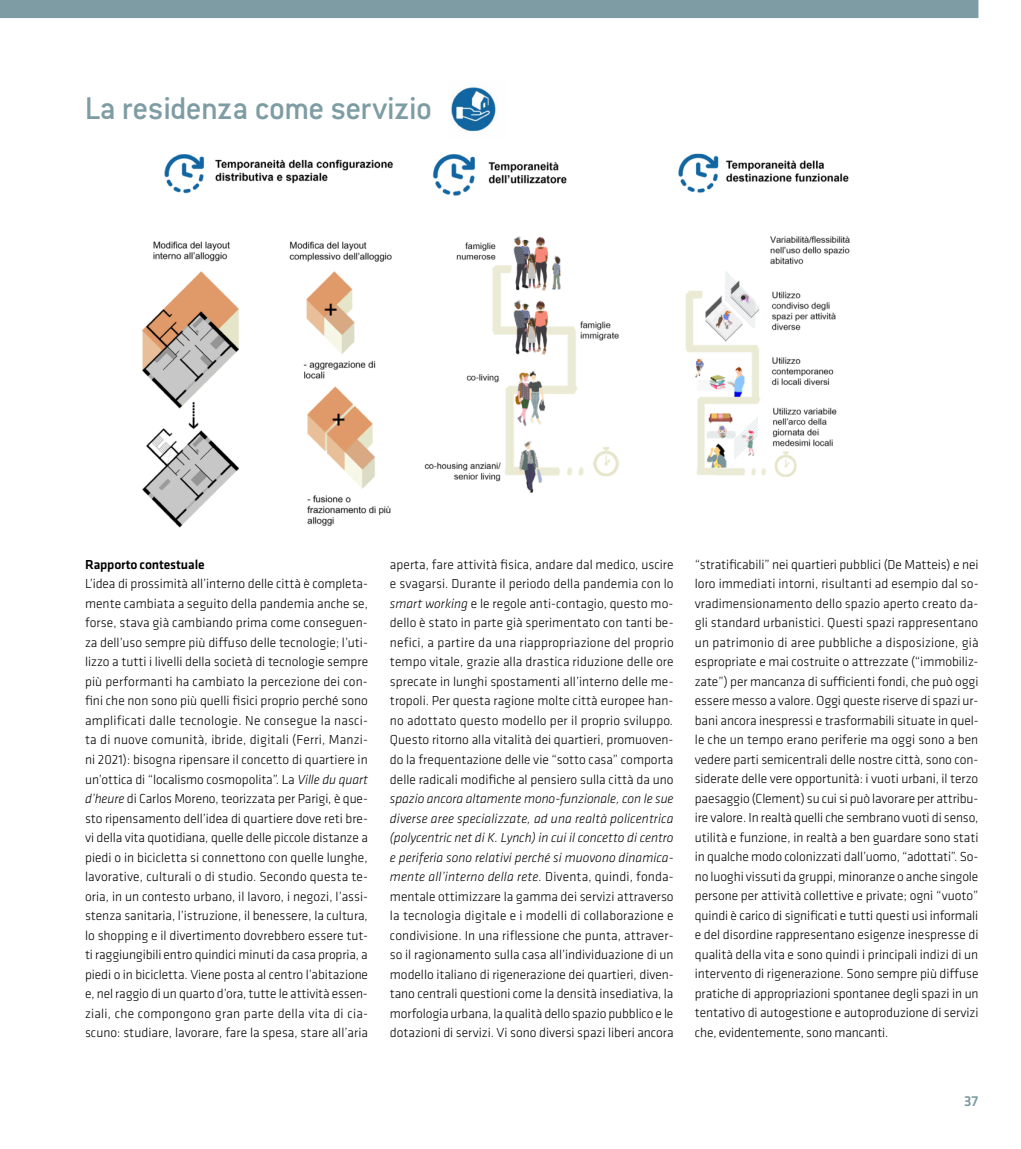
<style>
.page{position:relative;width:1021px;height:1149px;background:#fff}
.page>*{position:absolute;margin:0;border:0;box-sizing:border-box;transform-origin:0 0}
.t1{font:500 34.5px "Conduit ITC";letter-spacing:-.015em;color:#7e9ca3}
.t2{font:500 15px "Klavika";color:#7e9ca3}
.t3{font:300 13.5px/19.5px "Klavika";color:#000;text-align:justify}
.t4{font:500 13.5px "Klavika";letter-spacing:-.01em;color:#000}
.s1{font-style:italic}
</style>
<div class="page">
<div style="left:0;top:0;width:978px;height:18px;background:#7e9ca3"></div>
<img style="left:142px;top:154px;width:252px;height:374px">
<img style="left:451px;top:87px;width:46px;height:45px">
<img style="left:424px;top:154px;width:195px;height:339px">
<img style="left:678px;top:153px;width:172px;height:324px">
<h1 class="t1" style="left:85px;top:97px;width:349px">La residenza come servizio</h1>
<p class="t4" style="left:85px;top:559px;width:121px">Rapporto contestuale</p>
<p class="t3" style="left:85px;top:574px;width:284px">L’idea di prossimità all’interno delle città è completa&shy;mente cambiata a seguito della pandemia anche se, forse, stava già cambiando prima come conseguen&shy;za dell’uso sempre più diffuso delle tecnologie; l’uti&shy;lizzo a tutti i livelli della società di tecnologie sempre più performanti ha cambiato la percezione dei con&shy;fini che non sono più quelli fisici proprio perché sono amplificati dalle tecnologie. Ne consegue la nasci&shy;ta di nuove comunità, ibride, digitali (Ferri, Manzi&shy;ni 2021): bisogna ripensare il concetto di quartiere in un’ottica di “localismo cosmopolita”. La <span class="s1">Ville du quart d’heure</span> di Carlos Moreno, teorizzata per Parigi, è que&shy;sto ripensamento dell’idea di quartiere dove reti bre&shy;vi della vita quotidiana, quelle delle piccole distanze a piedi o in bicicletta si connettono con quelle lunghe, lavorative, culturali o di studio. Secondo questa te&shy;oria, in un contesto urbano, il lavoro, i negozi, l’assi&shy;stenza sanitaria, l’istruzione, il benessere, la cultura, lo shopping e il divertimento dovrebbero essere tut&shy;ti raggiungibili entro quindici minuti da casa propria, a piedi o in bicicletta. Viene posta al centro l’abitazione e, nel raggio di un quarto d’ora, tutte le attività essen&shy;ziali, che compongono gran parte della vita di cia&shy;scuno: studiare, lavorare, fare la spesa, stare all’aria</p>
<p class="t3" style="left:390px;top:554px;width:285px">aperta, fare attività fisica, andare dal medico, uscire e svagarsi. Durante il periodo della pandemia con lo <span class="s1">smart working</span> e le regole anti-contagio, questo mo&shy;dello è stato in parte già sperimentato con tanti be&shy;nefici, a partire da una riappropriazione del proprio tempo vitale, grazie alla drastica riduzione delle ore sprecate in lunghi spostamenti all’interno delle me&shy;tropoli. Per questa ragione molte città europee han&shy;no adottato questo modello per il proprio sviluppo<span class="s1">.<br></span>Questo ritorno alla vitalità dei quartieri, promuoven&shy;do la frequentazione delle vie “sotto casa” comporta delle radicali modifiche al pensiero sulla città da uno</p>
<p class="t3" style="left:390px;top:788px;width:285px"><span class="s1">spazio ancora altamente mono-funzionale, con le sue diverse aree specializzate, ad una realtà policentrica (polycentric net di K. Lynch) in cui il concetto di centro e periferia sono relativi perché si muovono dinamica&shy;mente all’interno della rete.</span> Diventa, quindi, fonda&shy;mentale ottimizzare la gamma dei servizi attraverso la tecnologia digitale e i modelli di collaborazione e condivisione. In una riflessione che punta, attraver&shy;so il ragionamento sulla casa all’individuazione di un modello italiano di rigenerazione dei quartieri, diven&shy;tano centrali questioni come la densità insediativa, la morfologia urbana, la qualità dello spazio pubblico e le dotazioni di servizi. Vi sono diversi spazi liberi ancora</p>
<p class="t3" style="left:694px;top:554px;width:285px">“stratificabili” nei quartieri pubblici (De Matteis) e nei loro immediati intorni, risultanti ad esempio dal so&shy;vradimensionamento dello spazio aperto creato da&shy;gli standard urbanistici. Questi spazi rappresentano un patrimonio di aree pubbliche a disposizione, già espropriate e mai costruite o attrezzate (“immobiliz&shy;zate”) per mancanza di sufficienti fondi, che può oggi essere messo a valore. Oggi queste riserve di spazi ur&shy;bani ancora inespressi e trasformabili situate in quel&shy;le che un tempo erano periferie ma oggi sono a ben vedere parti semicentrali delle nostre città, sono con&shy;siderate delle vere opportunità: i vuoti urbani, il terzo paesaggio (Clement) su cui si può lavorare per attribu&shy;ire valore. In realtà quelli che sembrano vuoti di senso, utilità e funzione, in realtà a ben guardare sono stati in qualche modo colonizzati dall’uomo, “adottati”. So&shy;no luoghi vissuti da gruppi, minoranze o anche singole persone per attività collettive e private; ogni “vuoto” quindi è carico di significati e tutti questi usi informali e del disordine rappresentano esigenze inespresse di qualità della vita e sono quindi i principali indizi di un intervento di rigenerazione. Sono sempre più diffuse pratiche di appropriazioni spontanee degli spazi in un tentativo di autogestione e autoproduzione di servizi che, evidentemente, sono mancanti.</p>
<p class="t2" style="left:964px;top:1095px;width:16px">37</p>
</div>
